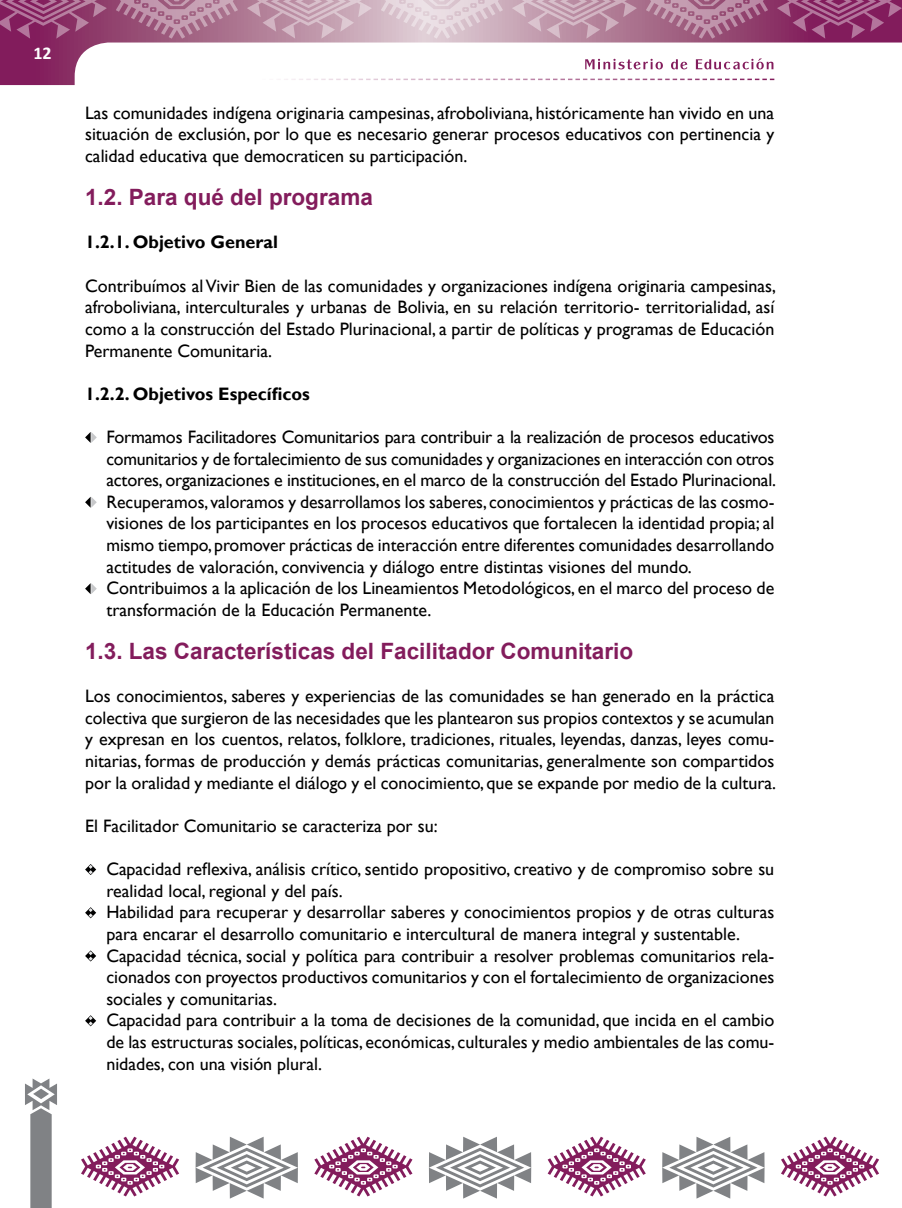
<style>
.page{position:relative;width:902px;height:1208px;background:#fff}
.page>*{position:absolute;margin:0;border:0;box-sizing:border-box;transform-origin:0 0}
.t1{font:700 22.5px "Arial";color:#831c5c}
.t2{font:18px/21.6px "Gill Sans";color:#000;text-align:justify}
.t3{font:700 18px "Gill Sans";color:#000}
.t4{font:700 18px "Calibri";color:#fff}
</style>
<div class="page">
<svg style="left:0;top:0;width:901px;height:85px"></svg>
<svg style="left:25px;top:1078px;width:32px;height:130px"></svg>
<svg style="left:89px;top:79px;width:685px;height:1px"></svg>
<svg style="left:81px;top:1136px;width:98px;height:60px"></svg>
<svg style="left:314px;top:1136px;width:98px;height:60px"></svg>
<svg style="left:547px;top:1136px;width:98px;height:60px"></svg>
<svg style="left:781px;top:1136px;width:98px;height:60px"></svg>
<svg style="left:195px;top:1136px;width:103px;height:62px"></svg>
<svg style="left:429px;top:1136px;width:102px;height:62px"></svg>
<svg style="left:662px;top:1136px;width:102px;height:62px"></svg>
<svg style="left:381px;top:0;width:122px;height:39px;background:#ddc9d2"></svg>
<svg style="left:116px;top:0;width:122px;height:39px;background:#ad7592"></svg>
<svg style="left:645px;top:0;width:123px;height:39px;background:#a86c8c"></svg>
<svg style="left:247px;top:0;width:125px;height:39px;background:#c6a1b3"></svg>
<svg style="left:0;top:0;width:107px;height:39px;background:#954374"></svg>
<svg style="left:776px;top:0;width:125px;height:39px;background:#91396f"></svg>
<svg style="left:512px;top:0;width:125px;height:39px;background:#c199ac"></svg>
<svg style="left:585px;top:58px;width:188px;height:11px"></svg>
<svg style="left:85px;top:432px;width:12px;height:11px"></svg>
<svg style="left:85px;top:497px;width:12px;height:11px"></svg>
<svg style="left:85px;top:583px;width:12px;height:11px"></svg>
<svg style="left:85px;top:864px;width:11px;height:11px"></svg>
<svg style="left:85px;top:907px;width:11px;height:11px"></svg>
<svg style="left:85px;top:950px;width:11px;height:11px"></svg>
<svg style="left:85px;top:1015px;width:11px;height:11px"></svg>
<p class="t4" style="left:33px;top:41px;width:20px">12</p>
<p class="t2" style="left:85px;top:102px;width:690px">Las comunidades indígena originaria campesinas, afroboliviana, históricamente han vivido en una situación de exclusión, por lo que es necesario generar procesos educativos con pertinencia y calidad educativa que democraticen su participación.</p>
<p class="t1" style="left:85px;top:182px;width:289px">1.2. Para qué del programa</p>
<p class="t3" style="left:85px;top:231px;width:194px">1.2.1. Objetivo General</p>
<p class="t2" style="left:85px;top:275px;width:692px">Contribuímos al Vivir Bien de las comunidades y organizaciones indígena originaria campesinas, afroboliviana, interculturales y urbanas de Bolivia, en su relación territorio- territorialidad, así como a la construcción del Estado Plurinacional, a partir de políticas y programas de Educación Permanente Comunitaria.</p>
<p class="t3" style="left:85px;top:383px;width:226px">1.2.2. Objetivos Específicos</p>
<p class="t2" style="left:106px;top:426px;width:671px;text-align:left">Formamos Facilitadores Comunitarios para contribuir a la realización de procesos educativos comunitarios y de fortalecimiento de sus comunidades y organizaciones en interacción con otros actores, organizaciones e instituciones, en el marco de la construcción del Estado Plurinacional.<br>Recuperamos, valoramos y desarrollamos los saberes, conocimientos y prácticas de las cosmo&shy;visiones de los participantes en los procesos educativos que fortalecen la identidad propia; al mismo tiempo, promover prácticas de interacción entre diferentes comunidades desarrollando actitudes de valoración, convivencia y diálogo entre distintas visiones del mundo.<br>Contribuimos a la aplicación de los Lineamientos Metodológicos, en el marco del proceso de transformación de la Educación Permanente.</p>
<p class="t1" style="left:85px;top:636px;width:549px">1.3. Las Características del Facilitador Comunitario</p>
<p class="t2" style="left:85px;top:685px;width:692px">Los conocimientos, saberes y experiencias de las comunidades se han generado en la práctica colectiva que surgieron de las necesidades que les plantearon sus propios contextos y se acumulan y expresan en los cuentos, relatos, folklore, tradiciones, rituales, leyendas, danzas, leyes comu&shy;nitarias, formas de producción y demás prácticas comunitarias, generalmente son compartidos por la oralidad y mediante el diálogo y el conocimiento, que se expande por medio de la cultura.</p>
<p class="t2" style="left:85px;top:815px;width:354px">El Facilitador Comunitario se caracteriza por su:</p>
<p class="t2" style="left:106px;top:858px;width:669px;text-align:left">Capacidad reflexiva, análisis crítico, sentido propositivo, creativo y de compromiso sobre su realidad local, regional y del país.<br>Habilidad para recuperar y desarrollar saberes y conocimientos propios y de otras culturas para encarar el desarrollo comunitario e intercultural de manera integral y sustentable.<br>Capacidad técnica, social y política para contribuir a resolver problemas comunitarios rela&shy;cionados con proyectos productivos comunitarios y con el fortalecimiento de organizaciones sociales y comunitarias.<br>Capacidad para contribuir a la toma de decisiones de la comunidad, que incida en el cambio de las estructuras sociales, políticas, económicas, culturales y medio ambientales de las comu&shy;nidades, con una visión plural.</p>
</div>
